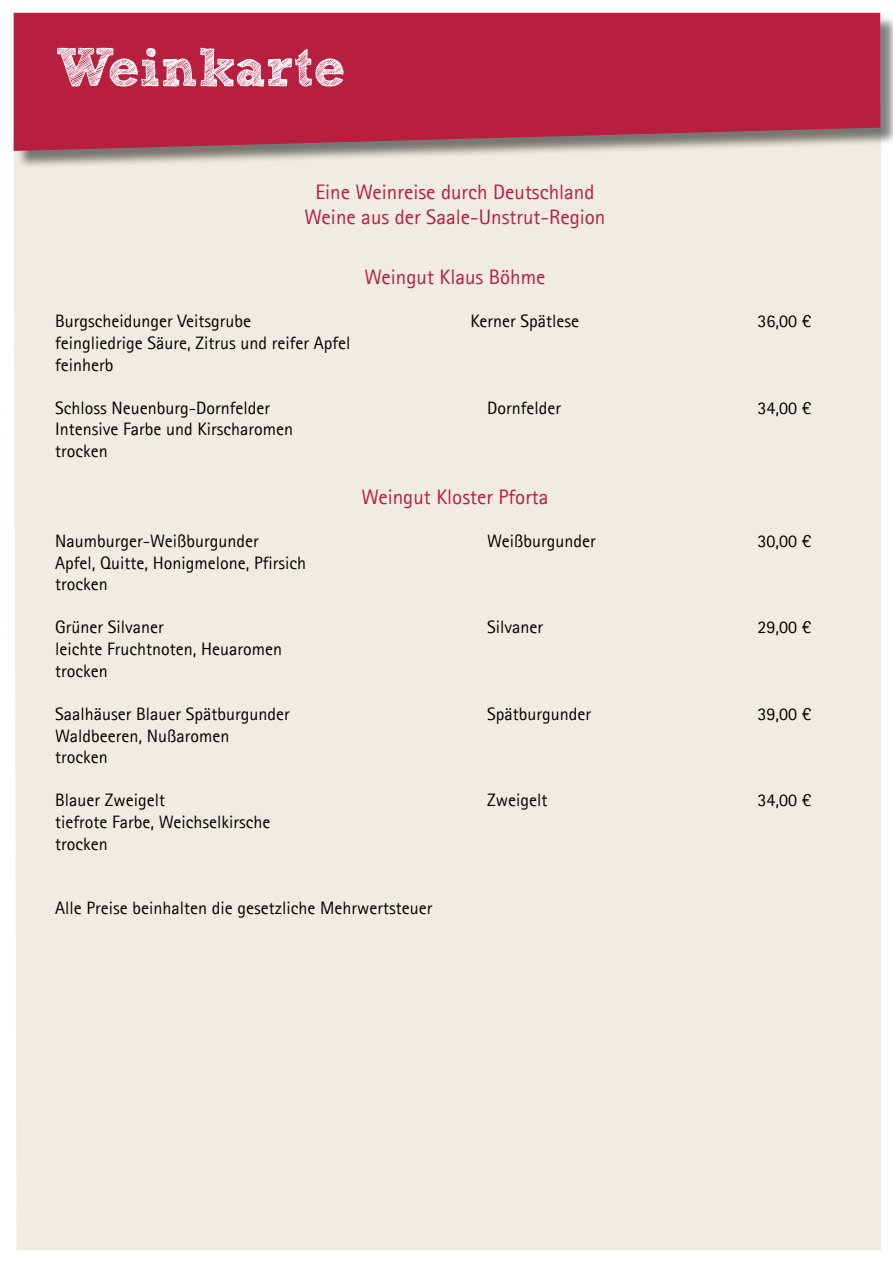
<style>
.page{position:relative;width:893px;height:1263px;background:#fff}
.page>*{position:absolute;margin:0;border:0;box-sizing:border-box;transform-origin:0 0}
.t1{font:54px "Sketch Rockwell";color:#fff}
.t2{font:21px/25.2px "Agfa Rotis Sans Serif";color:#b71e3f;text-align:center}
.t3{font:18px/21.6px "Agfa Rotis Sans Serif";color:#000}
</style>
<div class="page">
<div style="left:14px;top:151px;width:867px;height:1099px;background:#f0ece3"></div>
<div style="left:16px;top:15px;width:877px;height:155px;background:#000;opacity:.5"></div>
<svg style="left:14px;top:13px;width:866px;height:138px;background:#b42846"></svg>
<h1 class="t1" style="left:55px;top:38px;width:292px">Weinkarte</h1>
<p class="t2" style="left:305px;top:179px;width:302px">Eine Weinreise durch Deutschland<br>Weine aus der Saale-Unstrut-Region</p>
<p class="t2" style="left:364px;top:264px;width:183px">Weingut Klaus Böhme</p>
<p class="t3" style="left:55px;top:310px;width:197px">Burgscheidunger Veitsgrube</p>
<p class="t3" style="left:471px;top:310px;width:110px">Kerner Spätlese</p>
<p class="t3" style="left:757px;top:310px;width:55px">36,00 €</p>
<p class="t3" style="left:55px;top:332px;width:297px">feingliedrige Säure, Zitrus und reifer Apfel feinherb</p>
<p class="t3" style="left:55px;top:397px;width:216px">Schloss Neuenburg-Dornfelder</p>
<p class="t3" style="left:487px;top:397px;width:75px">Dornfelder</p>
<p class="t3" style="left:757px;top:397px;width:55px">34,00 €</p>
<p class="t3" style="left:55px;top:418px;width:239px">Intensive Farbe und Kirscharomen trocken</p>
<p class="t2" style="left:361px;top:484px;width:189px">Weingut Kloster Pforta</p>
<p class="t3" style="left:55px;top:530px;width:205px">Naumburger-Weißburgunder</p>
<p class="t3" style="left:487px;top:530px;width:110px">Weißburgunder</p>
<p class="t3" style="left:757px;top:530px;width:55px">30,00 €</p>
<p class="t3" style="left:55px;top:552px;width:252px">Apfel, Quitte, Honigmelone, Pfirsich trocken</p>
<p class="t3" style="left:55px;top:616px;width:110px">Grüner Silvaner</p>
<p class="t3" style="left:487px;top:616px;width:57px">Silvaner</p>
<p class="t3" style="left:757px;top:616px;width:55px">29,00 €</p>
<p class="t3" style="left:55px;top:638px;width:228px">leichte Fruchtnoten, Heuaromen trocken</p>
<p class="t3" style="left:55px;top:703px;width:236px">Saalhäuser Blauer Spätburgunder</p>
<p class="t3" style="left:487px;top:703px;width:105px">Spätburgunder</p>
<p class="t3" style="left:757px;top:703px;width:55px">39,00 €</p>
<p class="t3" style="left:55px;top:724px;width:176px">Waldbeeren, Nußaromen trocken</p>
<p class="t3" style="left:55px;top:789px;width:111px">Blauer Zweigelt</p>
<p class="t3" style="left:487px;top:789px;width:62px">Zweigelt</p>
<p class="t3" style="left:757px;top:789px;width:55px">34,00 €</p>
<p class="t3" style="left:55px;top:811px;width:217px">tiefrote Farbe, Weichselkirsche trocken</p>
<p class="t3" style="left:55px;top:897px;width:379px">Alle Preise beinhalten die gesetzliche Mehrwertsteuer</p>
</div>
